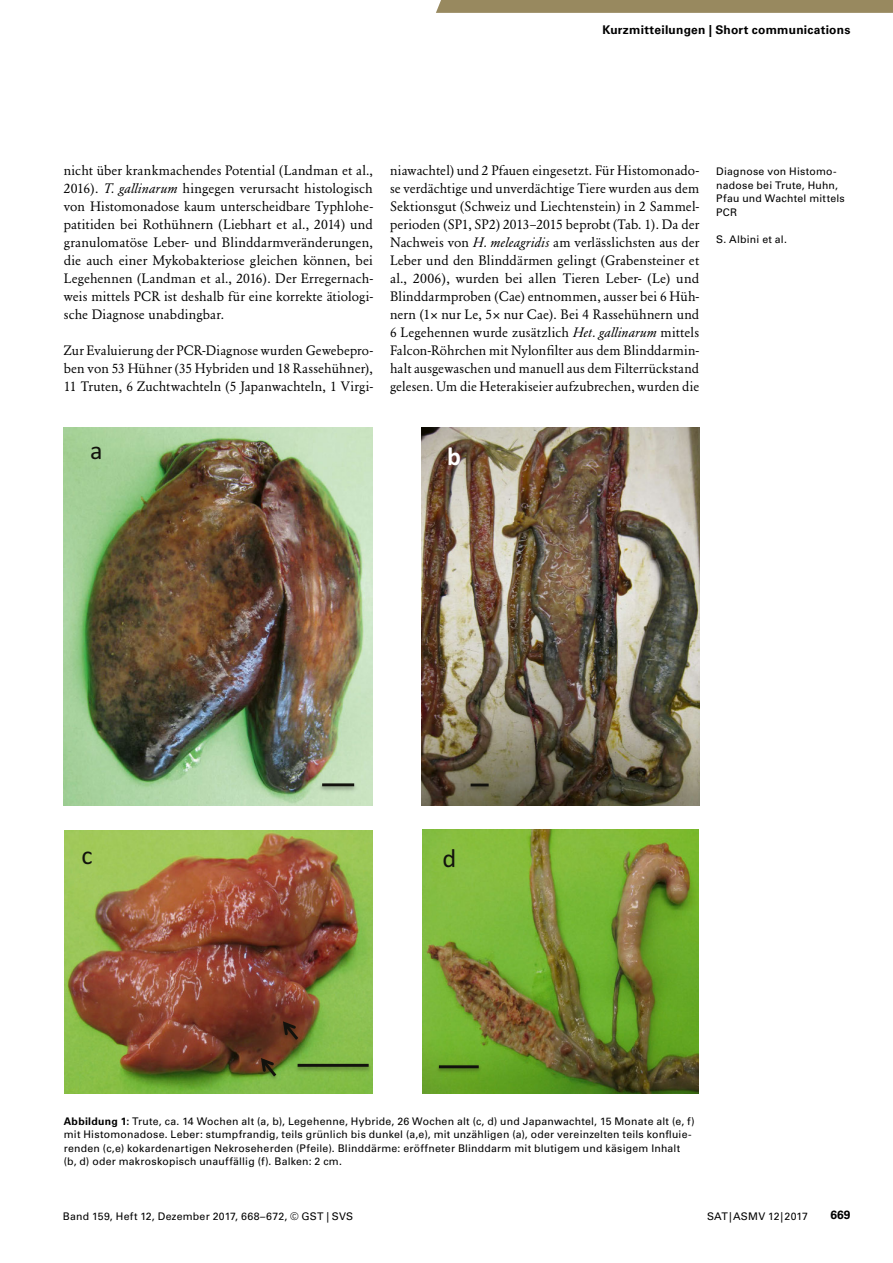
<style>
.page{position:relative;width:893px;height:1263px;background:#fff}
.page>*{position:absolute;margin:0;border:0;box-sizing:border-box;transform-origin:0 0}
.t1{font:26.4px "Hkpcvm Calibri";color:#12120d}
.t2{font:26.1px "Hsyknc Calibri";color:#12120d}
.t3{font:700 25.8px "Hkpcvm Calibri";color:#fff}
.t4{font:13.5px/18px "Garamond BE";letter-spacing:.01em;color:#000;text-align:justify}
.t5{font:700 12px "Univers LT Std";letter-spacing:.02em;color:#000}
.t6{font:10.5px/13.5px "Univers LT Std";letter-spacing:.02em;color:#000}
.s1{font-style:italic}
.s2{font-weight:700}
</style>
<div class="page">
<img style="left:64px;top:427px;width:309px;height:378px">
<img style="left:315px;top:779px;width:48px;height:17px">
<hr style="left:322px;top:783px;width:32px;height:3px;background:#12120d">
<img style="left:422px;top:427px;width:277px;height:378px">
<img style="left:463px;top:779px;width:35px;height:17px">
<hr style="left:471px;top:783px;width:18px;height:3px;background:#12120d">
<img style="left:64px;top:831px;width:309px;height:262px">
<img style="left:290px;top:1059px;width:83px;height:18px">
<hr style="left:298px;top:1064px;width:71px;height:3px;background:#12120d">
<img style="left:264px;top:1005px;width:41px;height:44px">
<svg style="left:281px;top:1019px;width:20px;height:24px"></svg>
<img style="left:242px;top:1042px;width:41px;height:44px">
<svg style="left:259px;top:1056px;width:20px;height:24px"></svg>
<img style="left:423px;top:829px;width:275px;height:264px">
<img style="left:432px;top:1061px;width:55px;height:17px">
<hr style="left:439px;top:1065px;width:40px;height:3px;background:#12120d">
<svg style="left:436px;top:0;width:457px;height:13px;background:#998a61"></svg>
<p class="t5" style="left:602px;top:23px;width:250px">Kurzmitteilungen | Short communications</p>
<p class="t4" style="left:64px;top:161px;width:311px">nicht über krankmachendes Potential (Landman et al., 2016). <span class="s1">T. gallinarum</span> hingegen verursacht histologisch von Histomonadose kaum unterscheidbare Typhlohe&shy;patitiden bei Rothühnern (Liebhart et al., 2014) und granulomatöse Leber- und Blinddarmveränderungen, die auch einer Mykobakteriose gleichen können, bei Legehennen (Landman et al., 2016). Der Erregernach&shy;weis mittels PCR ist deshalb für eine korrekte ätiologi&shy;sche Diagnose unabdingbar.</p>
<p class="t4" style="left:64px;top:341px;width:311px">Zur Evaluierung der PCR-Diagnose wurden Gewebepro&shy;ben von 53 Hühner (35 Hybriden und 18 Rassehühner), 11 Truten, 6 Zuchtwachteln (5 Japanwachteln, 1 Virgi-</p>
<p class="t4" style="left:390px;top:161px;width:311px">niawachtel) und 2 Pfauen eingesetzt. Für Histomonado&shy;se verdächtige und unverdächtige Tiere wurden aus dem Sektionsgut (Schweiz und Liechtenstein) in 2 Sammel&shy;perioden (SP1, SP2) 2013–2015 beprobt (Tab. 1). Da der Nachweis von <span class="s1">H. meleagridis</span> am verlässlichsten aus der Leber und den Blinddärmen gelingt (Grabensteiner et al., 2006), wurden bei allen Tieren Leber- (Le) und Blinddarmproben (Cae) entnommen, ausser bei 6 Hüh&shy;nern (1 nur Le, 5 nur Cae). Bei 4 Rassehühnern und 6 Legehennen wurde zusätzlich <span class="s1">Het. gallinarum</span> mittels Falcon-Röhrchen mit Nylonfilter aus dem Blinddarmin&shy;halt ausgewaschen und manuell aus dem Filterrückstand gelesen. Um die Heterakiseier aufzubrechen, wurden die</p>
<p class="t6" style="left:716px;top:165px;width:130px">Diagnose von Histomo&shy;nadose bei Trute, Huhn,<br>Pfau und Wachtel mittels<br>PCR</p>
<p class="t6" style="left:716px;top:232px;width:72px">S. Albini et al.</p>
<h2 class="t2" style="left:90px;top:442px;width:14px">a</h2>
<h3 class="t3" style="left:447px;top:447px;width:15px">b</h3>
<h1 class="t1" style="left:81px;top:847px;width:13px">c</h1>
<h1 class="t1" style="left:442px;top:849px;width:15px">d</h1>
<p class="t6" style="left:64px;top:1114px;width:632px"><span class="s2">Abbildung 1:</span> Trute, ca. 14 Wochen alt (a, b), Legehenne, Hybride, 26 Wochen alt (c, d) und Japanwachtel, 15 Monate alt (e, f) mit Histomonadose. Leber: stumpfrandig, teils grünlich bis dunkel (a,e), mit unzähligen (a), oder vereinzelten teils konfluie&shy;renden (c,e) kokardenartigen Nekroseherden (Pfeile). Blinddärme: eröffneter Blinddarm mit blutigem und käsigem Inhalt (b, d) oder makroskopisch unauffällig (f). Balken: 2 cm.</p>
<p class="t6" style="left:63px;top:1209px;width:292px">Band 159, Heft 12, Dezember 2017, 668–672, © GST | SVS</p>
<p class="t6" style="left:707px;top:1209px;width:102px">SAT|ASMV 12|2017</p>
<p class="t5" style="left:830px;top:1208px;width:22px">669</p>
</div>
